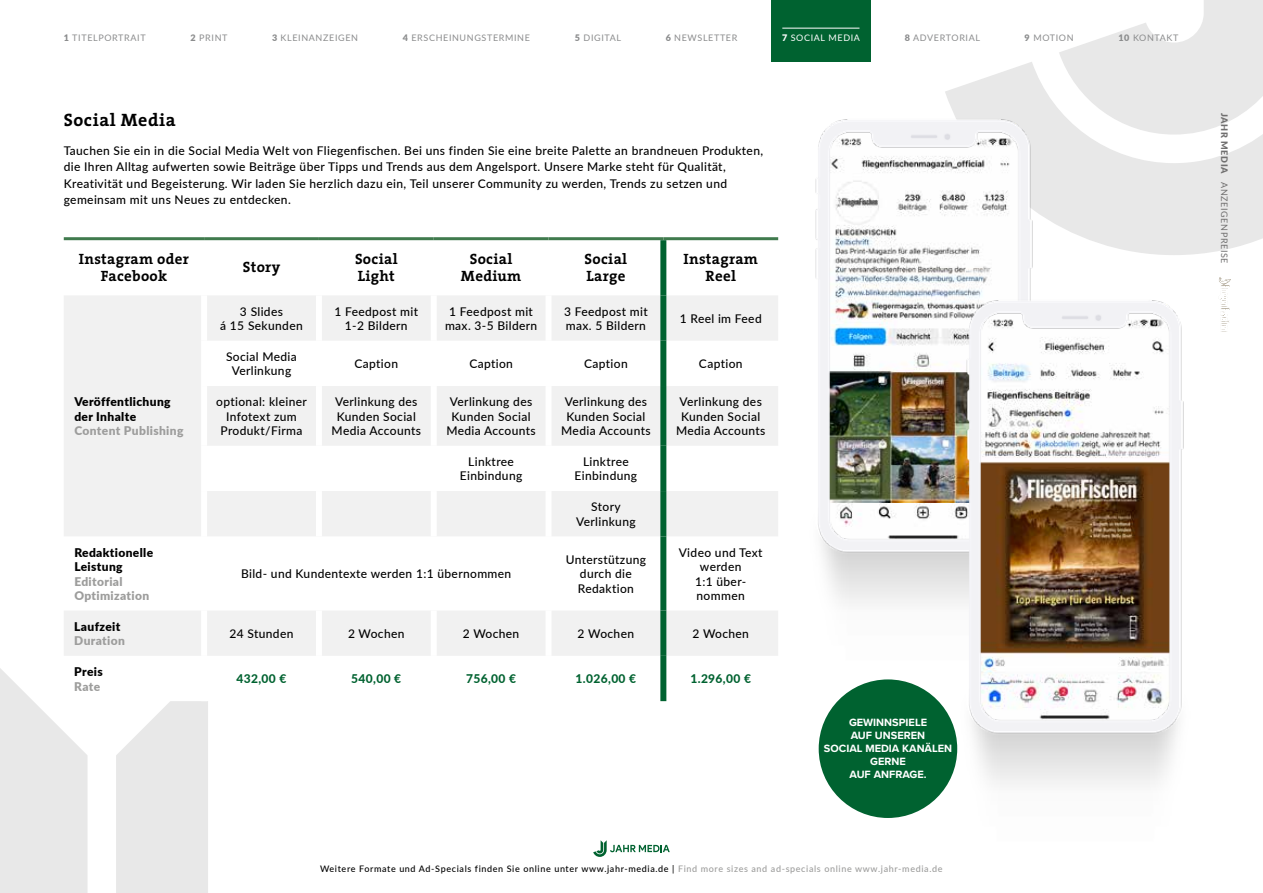
<style>
.page{position:relative;width:1263px;height:893px;background:#fff}
.page>*{position:absolute;margin:0;border:0;box-sizing:border-box;transform-origin:0 0}
.t1{font:700 18px "The Serif";letter-spacing:.03em;color:#000}
.t2{font:700 15px/17.4px "The Serif";letter-spacing:.02em;color:#000;text-align:center}
.t3{font:500 12px/14.4px "Lato";letter-spacing:.03em;color:#000;text-align:center}
.t4{font:900 12px/14.4px "Lato";letter-spacing:.03em;color:#000}
.t5{font:900 12px/14.4px "Lato";letter-spacing:.03em;color:#9d9d9c}
.t6{font:800 12px "Lato";letter-spacing:.03em;color:#006230}
.t7{font:700 10.95px/13px "Proxima Nova";color:#fff;text-align:center}
.t8{font:500 9px "Lato";letter-spacing:.07em;color:#000}
.t9{font:9px "Lato";letter-spacing:.07em;color:#8b8c8d}
.t10{font:9px "Lato";letter-spacing:.07em;color:#706f6f}
.t11{font:9px "Lato";letter-spacing:.07em;color:#fff}
.s1{font-weight:900}
.s2{color:#9d9d9c}
</style>
<div class="page">
<svg style="left:945px;top:0;width:318px;height:255px;fill:#e8e8e8"></svg>
<svg style="left:0;top:668px;width:208px;height:225px;fill:#e8e8e8"></svg>
<svg style="left:1219px;top:277px;width:12px;height:55px"></svg>
<svg style="left:593px;top:840px;width:77px;height:17px"></svg>
<img style="left:815px;top:99px;width:224px;height:505px">
<img style="left:957px;top:281px;width:227px;height:504px">
<div style="left:819px;top:679px;width:138px;height:139px;background:#006230;border-radius:50%"></div>
<div style="left:771px;top:0;width:99px;height:62px;background:#006230"></div>
<hr style="left:782px;top:28px;width:77px;height:1px;background:#fff">
<svg style="left:64px;top:240px;width:714px;height:461px"></svg>
<svg style="left:64px;top:295px;width:714px;height:361px;fill:#f1f1f1"></svg>
<hr style="left:64px;top:237px;width:140px;height:3px;background:#407a4d">
<hr style="left:204px;top:237px;width:115px;height:3px;background:#407a4d">
<hr style="left:319px;top:237px;width:115px;height:3px;background:#407a4d">
<hr style="left:434px;top:237px;width:114px;height:3px;background:#407a4d">
<hr style="left:548px;top:237px;width:115px;height:3px;background:#407a4d">
<hr style="left:663px;top:237px;width:115px;height:3px;background:#407a4d">
<div style="left:201px;top:295px;width:6px;height:46px;background:#fff"></div>
<div style="left:201px;top:341px;width:6px;height:45px;background:#fff"></div>
<div style="left:201px;top:386px;width:6px;height:60px;background:#fff"></div>
<div style="left:201px;top:446px;width:6px;height:45px;background:#fff"></div>
<div style="left:201px;top:491px;width:6px;height:45px;background:#fff"></div>
<div style="left:201px;top:536px;width:6px;height:74px;background:#fff"></div>
<div style="left:201px;top:610px;width:6px;height:46px;background:#fff"></div>
<div style="left:201px;top:656px;width:6px;height:45px;background:#fff"></div>
<div style="left:316px;top:295px;width:6px;height:46px;background:#fff"></div>
<div style="left:316px;top:341px;width:6px;height:45px;background:#fff"></div>
<div style="left:316px;top:386px;width:6px;height:60px;background:#fff"></div>
<div style="left:316px;top:446px;width:6px;height:45px;background:#fff"></div>
<div style="left:316px;top:491px;width:6px;height:45px;background:#fff"></div>
<div style="left:316px;top:610px;width:6px;height:46px;background:#fff"></div>
<div style="left:316px;top:656px;width:6px;height:45px;background:#fff"></div>
<div style="left:545px;top:295px;width:6px;height:46px;background:#fff"></div>
<div style="left:545px;top:341px;width:6px;height:45px;background:#fff"></div>
<div style="left:545px;top:386px;width:6px;height:60px;background:#fff"></div>
<div style="left:545px;top:446px;width:6px;height:45px;background:#fff"></div>
<div style="left:545px;top:491px;width:6px;height:45px;background:#fff"></div>
<div style="left:545px;top:536px;width:6px;height:74px;background:#fff"></div>
<div style="left:545px;top:610px;width:6px;height:46px;background:#fff"></div>
<div style="left:545px;top:656px;width:6px;height:45px;background:#fff"></div>
<div style="left:431px;top:295px;width:6px;height:46px;background:#fff"></div>
<div style="left:431px;top:341px;width:6px;height:45px;background:#fff"></div>
<div style="left:431px;top:386px;width:6px;height:60px;background:#fff"></div>
<div style="left:431px;top:446px;width:6px;height:45px;background:#fff"></div>
<div style="left:431px;top:491px;width:6px;height:45px;background:#fff"></div>
<div style="left:431px;top:610px;width:6px;height:46px;background:#fff"></div>
<div style="left:431px;top:656px;width:6px;height:45px;background:#fff"></div>
<div style="left:660px;top:240px;width:6px;height:55px;background:#006230"></div>
<div style="left:660px;top:295px;width:6px;height:46px;background:#006230"></div>
<div style="left:660px;top:341px;width:6px;height:45px;background:#006230"></div>
<div style="left:660px;top:386px;width:6px;height:60px;background:#006230"></div>
<div style="left:660px;top:446px;width:6px;height:45px;background:#006230"></div>
<div style="left:660px;top:491px;width:6px;height:45px;background:#006230"></div>
<div style="left:660px;top:536px;width:6px;height:74px;background:#006230"></div>
<div style="left:660px;top:610px;width:6px;height:46px;background:#006230"></div>
<div style="left:660px;top:656px;width:6px;height:45px;background:#006230"></div>
<p class="t9" style="left:191px;top:32px;width:38px"><span class="s1">2</span> PRINT</p>
<p class="t9" style="left:272px;top:32px;width:88px"><span class="s1">3</span> KLEINANZEIGEN</p>
<p class="t9" style="left:403px;top:32px;width:129px"><span class="s1">4</span> ERSCHEINUNGSTERMINE</p>
<p class="t9" style="left:575px;top:32px;width:48px"><span class="s1">5</span> DIGITAL</p>
<p class="t9" style="left:666px;top:32px;width:73px"><span class="s1">6</span> NEWSLETTER</p>
<p class="t9" style="left:905px;top:32px;width:77px"><span class="s1">8</span> ADVERTORIAL</p>
<p class="t9" style="left:1024px;top:32px;width:51px"><span class="s1">9</span> MOTION</p>
<p class="t9" style="left:1118px;top:32px;width:62px"><span class="s1">10</span> KONTAKT</p>
<p class="t9" style="left:64px;top:32px;width:83px"><span class="s1">1</span> TITELPORTRAIT</p>
<p class="t11" style="left:782px;top:32px;width:80px"><span class="s1">7</span> SOCIAL MEDIA</p>
<h1 class="t1" style="left:64px;top:105px;width:114px">Social Media</h1>
<p class="t3" style="left:64px;top:142px;width:701px;line-height:16.5px;text-align:left">Tauchen Sie ein in die Social Media Welt von Fliegenfischen. Bei uns finden Sie eine breite Palette an brandneuen Produkten, die Ihren Alltag aufwerten sowie Beiträge über Tipps und Trends aus dem Angelsport. Unsere Marke steht für Qualität, Kreativität und Begeisterung. Wir laden Sie herzlich dazu ein, Teil unserer Community zu werden, Trends zu setzen und gemeinsam mit uns Neues zu entdecken.</p>
<p class="t2" style="left:79px;top:250px;width:112px">Instagram oder<br>Facebook</p>
<p class="t2" style="left:243px;top:258px;width:39px">Story</p>
<p class="t2" style="left:355px;top:250px;width:44px;text-align:left">Social<br>Light</p>
<p class="t2" style="left:461px;top:250px;width:62px">Social<br>Medium</p>
<p class="t2" style="left:585px;top:250px;width:44px;text-align:left">Social<br>Large</p>
<p class="t2" style="left:684px;top:250px;width:76px">Instagram<br>Reel</p>
<p class="t4" style="left:74px;top:394px;width:98px">Veröffentlichung der Inhalte</p>
<p class="t5" style="left:74px;top:423px;width:111px">Content Publishing</p>
<p class="t4" style="left:74px;top:545px;width:80px">Redaktionelle<br>Leistung</p>
<p class="t5" style="left:74px;top:573px;width:77px">Editorial<br>Optimization</p>
<p class="t4" style="left:74px;top:619px;width:48px">Laufzeit</p>
<p class="t5" style="left:74px;top:633px;width:52px">Duration</p>
<p class="t4" style="left:74px;top:664px;width:30px">Preis</p>
<p class="t5" style="left:74px;top:678px;width:27px">Rate</p>
<p class="t3" style="left:220px;top:304px;width:84px">3 Slides<br>á 15 Sekunden</p>
<p class="t3" style="left:334px;top:304px;width:85px">1 Feedpost mit<br>1-2 Bildern</p>
<p class="t3" style="left:445px;top:304px;width:94px">1 Feedpost mit max. 3-5 Bildern</p>
<p class="t3" style="left:564px;top:304px;width:85px;text-align:left">3 Feedpost mit max. 5 Bildern</p>
<p class="t3" style="left:680px;top:311px;width:83px">1 Reel im Feed</p>
<p class="t3" style="left:226px;top:349px;width:72px">Social Media<br>Verlinkung</p>
<p class="t3" style="left:354px;top:356px;width:45px">Caption</p>
<p class="t3" style="left:469px;top:356px;width:45px">Caption</p>
<p class="t3" style="left:584px;top:356px;width:45px">Caption</p>
<p class="t3" style="left:699px;top:356px;width:45px">Caption</p>
<p class="t3" style="left:216px;top:394px;width:92px">optional: kleiner<br>Infotext zum<br>Produkt/Firma</p>
<p class="t3" style="left:332px;top:394px;width:91px">Verlinkung des<br>Kunden Social<br>Media Accounts</p>
<p class="t3" style="left:446px;top:394px;width:91px">Verlinkung des<br>Kunden Social<br>Media Accounts</p>
<p class="t3" style="left:561px;top:394px;width:91px">Verlinkung des<br>Kunden Social<br>Media Accounts</p>
<p class="t3" style="left:676px;top:394px;width:91px">Verlinkung des<br>Kunden Social<br>Media Accounts</p>
<p class="t3" style="left:460px;top:454px;width:64px">Linktree<br>Einbindung</p>
<p class="t3" style="left:575px;top:454px;width:64px">Linktree<br>Einbindung</p>
<p class="t3" style="left:576px;top:499px;width:61px">Story<br>Verlinkung</p>
<p class="t3" style="left:241px;top:566px;width:272px">Bild- und Kundentexte werden 1:1 übernommen</p>
<p class="t3" style="left:566px;top:552px;width:82px">Unterstützung durch die<br>Redaktion</p>
<p class="t3" style="left:679px;top:545px;width:85px">Video und Text werden<br>1:1 über&shy;nommen</p>
<p class="t3" style="left:229px;top:626px;width:66px">24 Stunden</p>
<p class="t3" style="left:348px;top:626px;width:58px">2 Wochen</p>
<p class="t3" style="left:463px;top:626px;width:58px">2 Wochen</p>
<p class="t3" style="left:578px;top:626px;width:58px">2 Wochen</p>
<p class="t3" style="left:692px;top:626px;width:58px">2 Wochen</p>
<p class="t6" style="left:236px;top:670px;width:51px">432,00 €</p>
<p class="t6" style="left:351px;top:670px;width:51px">540,00 €</p>
<p class="t6" style="left:466px;top:670px;width:51px">756,00 €</p>
<p class="t6" style="left:576px;top:670px;width:62px">1.026,00 €</p>
<p class="t6" style="left:690px;top:670px;width:62px">1.296,00 €</p>
<p class="t7" style="left:824px;top:715px;width:130px">GEWINNSPIELE<br>AUF UNSEREN<br>SOCIAL MEDIA KANÄLEN<br>GERNE<br>AUF ANFRAGE.</p>
<p class="t8" style="left:320px;top:862px;width:624px">Weitere Formate und Ad-Specials finden Sie online unter www.jahr-media.de | <span class="s2">Find more sizes and ad-specials online www.jahr-media.de</span></p>
<p class="t10" style="left:1231px;top:113px;width:152px;rotate:90deg"><span class="s1">JAHR MEDIA</span> ANZEIGENPREISE</p>
</div>
